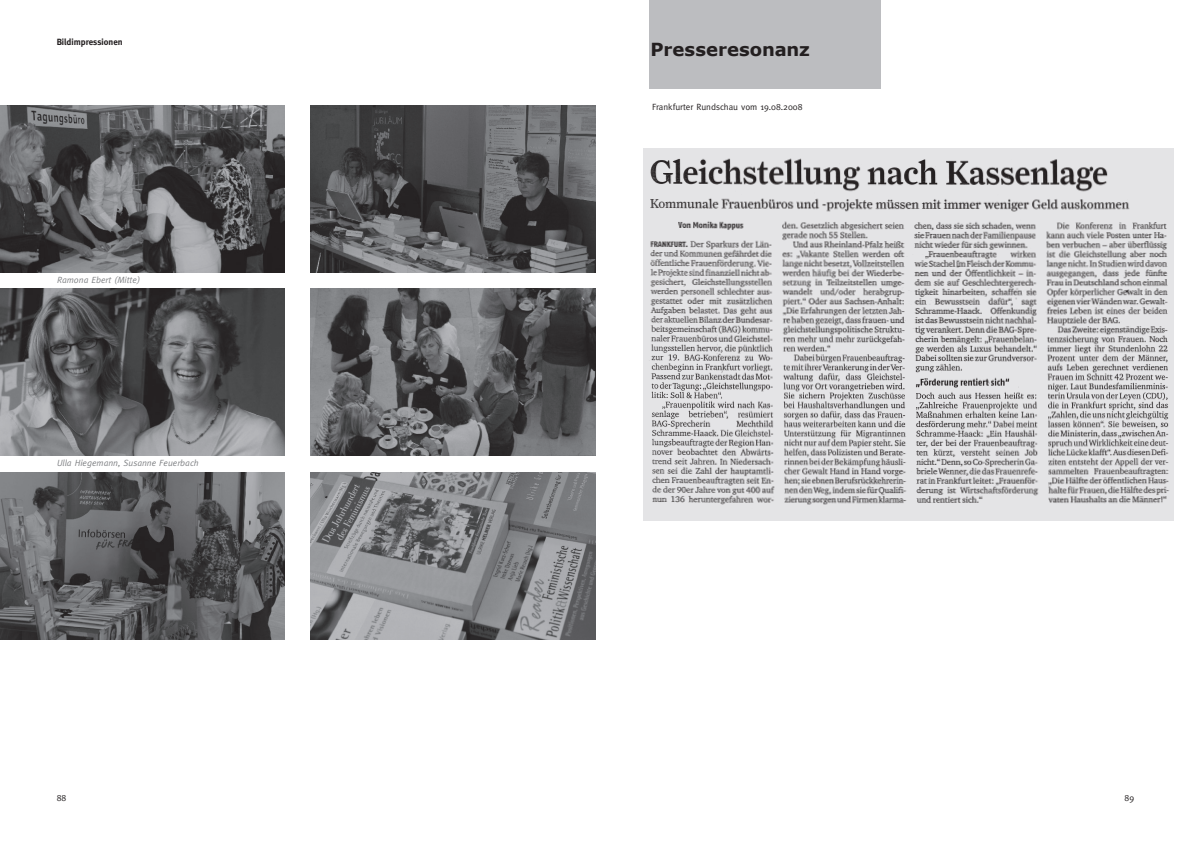
<style>
.page{position:relative;width:1191px;height:842px;background:#fff}
.page>*{position:absolute;margin:0;border:0;box-sizing:border-box;transform-origin:0 0}
.t1{font:700 18px "Verdana";color:#231f20}
.t2{font:italic 9px "Meta";color:#808285}
.t3{font:9px "Meta";color:#231f20}
.t4{font:700 9px "Meta";color:#231f20}
</style>
<div class="page">
<div style="left:649px;top:0;width:231px;height:88px;background:#bcbdc0"></div>
<img style="left:643px;top:148px;width:531px;height:371px">
<img style="left:0;top:105px;width:285px;height:167px">
<img style="left:0;top:289px;width:285px;height:167px">
<img style="left:0;top:472px;width:285px;height:167px">
<img style="left:310px;top:105px;width:285px;height:167px">
<img style="left:310px;top:289px;width:285px;height:167px">
<img style="left:310px;top:472px;width:285px;height:167px">
<p class="t4" style="left:57px;top:37px;width:67px">Bildimpressionen</p>
<p class="t2" style="left:57px;top:274px;width:85px">Ramona Ebert (Mitte)</p>
<p class="t2" style="left:57px;top:458px;width:143px">Ulla Hiegemann, Susanne Feuerbach</p>
<h1 class="t1" style="left:650px;top:38px;width:161px">Presseresonanz</h1>
<p class="t3" style="left:652px;top:102px;width:152px">Frankfurter Rundschau vom 19.08.2008</p>
<p class="t3" style="left:57px;top:793px;width:11px">88</p>
<p class="t3" style="left:1124px;top:793px;width:11px">89</p>
</div>
